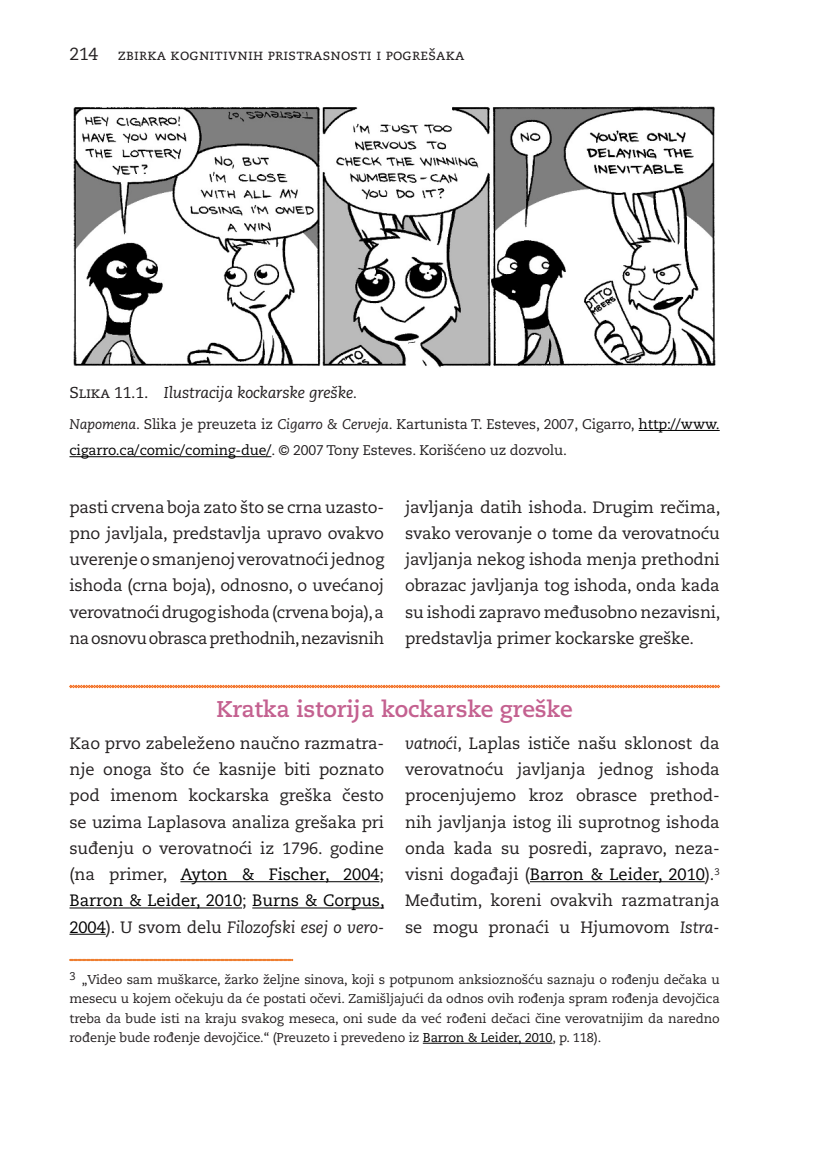
<style>
.page{position:relative;width:819px;height:1166px;background:#fff}
.page>*{position:absolute;margin:0;border:0;box-sizing:border-box;transform-origin:0 0}
.Naslov_1{font:700 22.75px "Caecilia LT Pro 75";letter-spacing:-.005em;color:#c46190}
.Body0{font:16.45px/26.2px "Caecilia LT Pro 55 Roman";letter-spacing:-.005em;color:#231f20}
.Body{font:16.45px/26.2px "Caecilia LT Pro 55 Roman";letter-spacing:-.01em;color:#231f20;text-align:justify}
.Slika_-_potpis{font:italic 15.75px "Caecilia LT Pro 56";letter-spacing:-.01em;color:#231f20}
.t1{font:15.22px "Caecilia LT Pro 55 Roman";letter-spacing:.01em;color:#231f20}
.slika_napomena{font:14px/26.2px "Caecilia LT Pro 55 Roman";letter-spacing:-.01em;color:#231f20}
.Fusnota{font:12.78px/19.2px "Caecilia LT Pro 55 Roman";letter-spacing:-.01em;color:#231f20;text-align:justify}
.s1{font-size:17.5px}
.s2{font-family:"Caecilia LT Pro 55 Roman";font-style:normal}
.s3{font-family:"Caecilia LT Pro 56";font-style:italic}
.s4{color:#000}
</style>
<div class="page">
<svg style="left:69px;top:959px;width:224px;height:2px"></svg>
<hr style="left:423px;top:1043px;width:129px;height:1px;background:#000">
<svg style="left:69px;top:685px;width:650px;height:3px;background:#f59056"></svg>
<hr style="left:180px;top:881px;width:199px;height:1px;background:#000">
<hr style="left:69px;top:907px;width:173px;height:1px;background:#000">
<hr style="left:252px;top:907px;width:132px;height:1px;background:#000">
<hr style="left:69px;top:934px;width:37px;height:1px;background:#000">
<hr style="left:530px;top:881px;width:174px;height:1px;background:#000">
<hr style="left:638px;top:430px;width:81px;height:1px;background:#000">
<hr style="left:69px;top:456px;width:202px;height:1px;background:#000">
<img style="left:73px;top:106px;width:643px;height:262px">
<p class="t1" style="left:69px;top:44px;width:396px"><span class="s1">214</span> zbirka kognitivnih pristrasnosti i pogrešaka</p>
<p class="Slika_-_potpis" style="left:69px;top:382px;width:289px"><span class="s2">Slika 11.1.</span> Ilustracija kockarske greške.</p>
<p class="slika_napomena" style="left:69px;top:411px;width:651px"><span class="s3">Napomena</span>. Slika je preuzeta iz <span class="s3">Cigarro &amp; Cerveja</span>. Kartunista T. Esteves, 2007, Cigarro, <span class="s4">http://www. cigarro.ca/comic/coming-due/</span>. © 2007 Tony Esteves. Korišćeno uz dozvolu.</p>
<p class="Body" style="left:69px;top:493px;width:316px">pasti crvena boja zato što se crna uzasto&shy;pno javljala, predstavlja upravo ovakvo uverenje o smanjenoj verovatnoći jednog ishoda (crna boja), odnosno, o uvećanoj verovatnoći drugog ishoda (crvena boja), a na osnovu obrasca prethodnih, nezavisnih</p>
<p class="Body" style="left:405px;top:493px;width:317px">javljanja datih ishoda. Drugim rečima, svako verovanje o tome da verovatnoću javljanja nekog ishoda menja prethodni obrazac javljanja tog ishoda, onda kada su ishodi zapravo međusobno nezavisni, predstavlja primer kockarske greške.</p>
<p class="Naslov_1" style="left:216px;top:694px;width:357px">Kratka istorija kockarske greške</p>
<p class="Body0" style="left:69px;top:730px;width:317px">Kao prvo zabeleženo naučno razmatra&shy;nje onoga što će kasnije biti poznato pod imenom kockarska greška često se uzima Laplasova analiza grešaka pri suđenju o verovatnoći iz 1796. godine (na primer, <span class="s4">Ayton &amp; Fischer, 2004</span>; <span class="s4">Barron &amp; Leider, 2010</span>; <span class="s4">Burns &amp; Corpus, 2004</span>). U svom delu <span class="s3">Filozofski esej o vero-</span></p>
<p class="Body0" style="left:405px;top:730px;width:316px;text-align:justify"><span class="s3">vatnoći</span>, Laplas ističe našu sklonost da verovatnoću javljanja jednog ishoda procenjujemo kroz obrasce prethod&shy;nih javljanja istog ili suprotnog ishoda onda kada su posredi, zapravo, neza&shy;visni događaji (<span class="s4">Barron &amp; Leider, 2010</span>).<sup>3<br></sup>Međutim, koreni ovakvih razmatranja se mogu pronaći u Hjumovom <span class="s3">Istra-</span></p>
<p class="Fusnota" style="left:69px;top:970px;width:651px"><sup>3</sup> „Video sam muškarce, žarko željne sinova, koji s potpunom anksioznošću saznaju o rođenju dečaka u mesecu u kojem očekuju da će postati očevi. Zamišljajući da odnos ovih rođenja spram rođenja devojčica treba da bude isti na kraju svakog meseca, oni sude da već rođeni dečaci čine verovatnijim da naredno rođenje bude rođenje devojčice.“ (Preuzeto i prevedeno iz <span class="s4">Barron &amp; Leider, 2010</span>, p. 118).</p>
</div>
